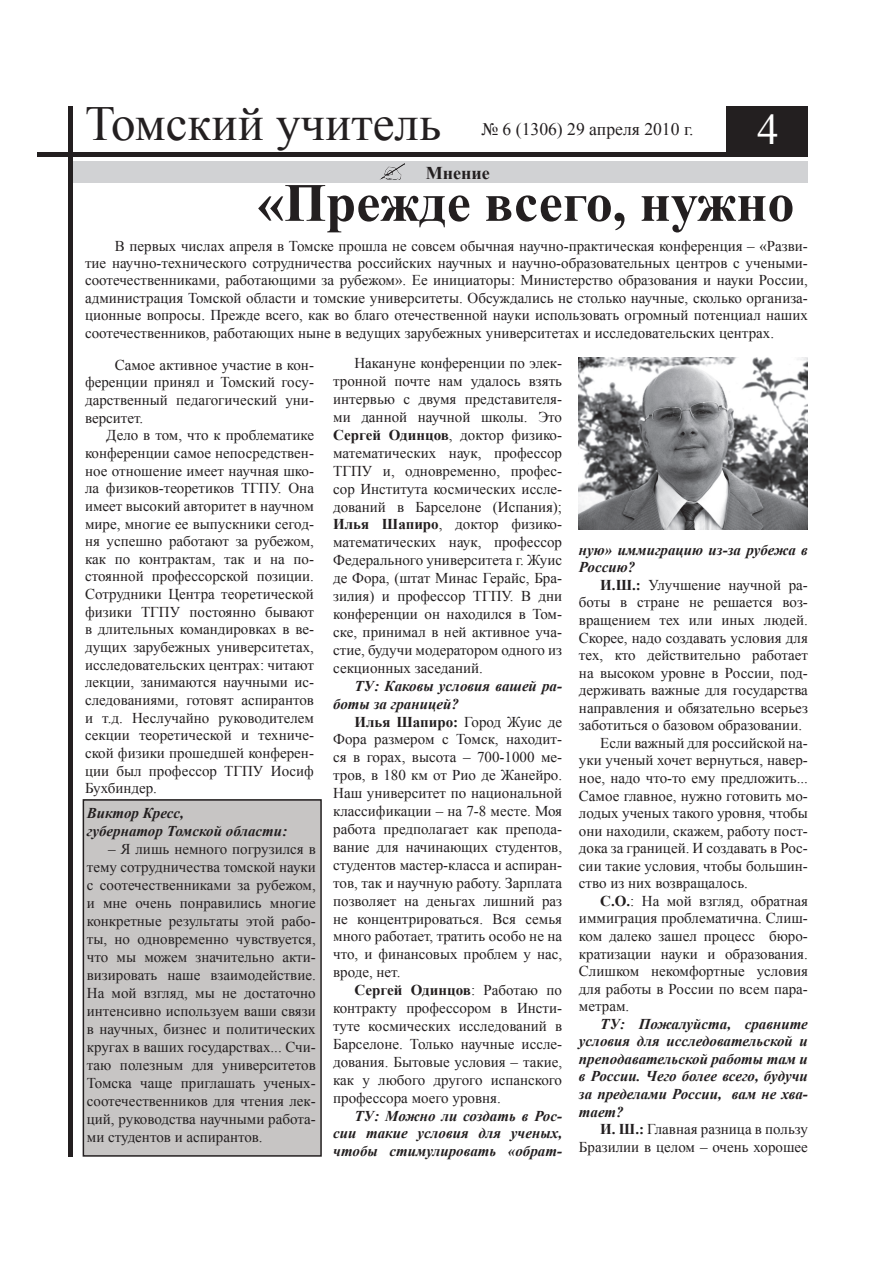
<style>
.page{position:relative;width:893px;height:1263px;background:#fff}
.page>*{position:absolute;margin:0;border:0;box-sizing:border-box;transform-origin:0 0}
.t1{font:700 54px "Times New Roman";color:#231f20}
.t2{font:49.05px "Times New Roman";color:#231f20}
.t3{font:43.2px "Times New Roman";color:#fff}
.t4{font:700 18px "Times New Roman";color:#231f20}
.t5{font:17.7px "Times New Roman";color:#231f20}
.t6{font:15px/17.9px "Times New Roman";color:#231f20;text-align:justify}
.t7{font:italic 700 15px/17.5px "Times New Roman";color:#231f20}
.s1{font-weight:700}
</style>
<div class="page">
<div style="left:83px;top:800px;width:238px;height:356px;background:#c7c5c4"></div>
<div style="left:83px;top:799px;width:239px;height:358px;border:2px solid #231f20"></div>
<div style="left:69px;top:161px;width:739px;height:21px;background:#d1d2d4"></div>
<img style="left:380px;top:163px;width:25px;height:17px">
<hr style="left:38px;top:153px;width:770px;height:4px;background:#231f20">
<div style="left:726px;top:106px;width:82px;height:50px;background:#231f20"></div>
<hr style="left:68px;top:106px;width:4px;height:1051px;background:#231f20">
<img style="left:579px;top:358px;width:229px;height:172px">
<h2 class="t2" style="left:85px;top:91px;width:358px">Томский учитель</h2>
<p class="t5" style="left:481px;top:117px;width:214px">№ 6 (1306) 29 апреля 2010 г.</p>
<h3 class="t3" style="left:757px;top:101px;width:23px">4</h3>
<p class="t4" style="left:426px;top:160px;width:66px">Мнение</p>
<h1 class="t1" style="left:257px;top:165px;width:539px">«Прежде всего, нужно</h1>
<p class="t6" style="left:85px;top:237px;width:724px;line-height:17.4px;text-indent:30px">В первых числах апреля в Томске прошла не совсем обычная научно-практическая конференция – «Разви&shy;тие научно-технического сотрудничества российских научных и научно-образовательных центров с учеными&shy;соотечественниками, работающими за рубежом». Ее инициаторы: Министерство образования и науки России, администрация Томской области и томские университеты. Обсуждались не столько научные, сколько организа&shy;ционные вопросы. Прежде всего, как во благо отечественной науки использовать огромный потенциал наших соотечественников, работающих ныне в ведущих зарубежных университетах и исследовательских центрах.</p>
<p class="t6" style="left:85px;top:356px;width:230px;text-indent:30px">Самое активное участие в кон&shy;ференции принял и Томский госу&shy;дарственный педагогический уни&shy;верситет.</p>
<p class="t6" style="left:85px;top:426px;width:230px;text-indent:21px">Дело в том, что к проблематике конференции самое непосредствен&shy;ное отношение имеет научная шко&shy;ла физиков-теоретиков ТГПУ. Она имеет высокий авторитет в научном мире, многие ее выпускники сегод&shy;ня успешно работают за рубежом, как по контрактам, так и на по&shy;стоянной профессорской позиции.<br>Сотрудники Центра теоретической физики ТГПУ постоянно бывают в длительных командировках в ве&shy;дущих зарубежных университетах, исследовательских центрах: читают лекции, занимаются научными ис&shy;следованиями, готовят аспирантов и т.д. Неслучайно руководителем секции теоретической и техниче&shy;ской физики прошедшей конферен&shy;ции был профессор ТГПУ Иосиф Бухбиндер.</p>
<p class="t6" style="left:333px;top:354px;width:230px;text-indent:21px">Накануне конференции по элек&shy;тронной почте нам удалось взять интервью с двумя представителя&shy;ми данной научной школы. Это <span class="s1">Сергей Одинцов</span>, доктор физико&shy;математических наук, профессор ТГПУ и, одновременно, профес&shy;сор Института космических иссле&shy;дований в Барселоне (Испания); <span class="s1">Илья Шапиро</span>, доктор физико&shy;математических наук, профессор Федерального университета г. Жуис де Фора, (штат Минас Герайс, Бра&shy;зилия) и профессор ТГПУ. В дни конференции он находился в Том&shy;ске, принимал в ней активное уча&shy;стие, будучи модератором одного из секционных заседаний.</p>
<p class="t7" style="left:333px;top:676px;width:230px;text-indent:21px">ТУ: Каковы условия вашей ра&shy;боты за границей?</p>
<p class="t6" style="left:333px;top:712px;width:230px;text-indent:21px"><span class="s1">Илья Шапиро:</span> Город Жуис де Фора размером с Томск, находит&shy;ся в горах, высота – 700-1000 ме&shy;тров, в 180 км от Рио де Жанейро.<br>Наш университет по национальной классификации – на 7-8 месте. Моя работа предполагает как препода&shy;вание для начинающих студентов, студентов мастер-класса и аспиран&shy;тов, так и научную работу. Зарплата позволяет на деньгах лишний раз не концентрироваться. Вся семья много работает, тратить особо не на что, и финансовых проблем у нас, вроде, нет.</p>
<p class="t6" style="left:333px;top:981px;width:230px;text-indent:21px"><span class="s1">Сергей Одинцов</span>: Работаю по контракту профессором в Инсти&shy;туте космических исследований в Барселоне. Только научные иссле&shy;дования. Бытовые условия – такие, как у любого другого испанского профессора моего уровня.</p>
<p class="t7" style="left:333px;top:1106px;width:230px;text-align:justify;text-indent:21px">ТУ: Можно ли создать в Рос&shy;сии такие условия для ученых, чтобы стимулировать «обрат-</p>
<p class="t7" style="left:579px;top:541px;width:230px">ную» иммиграцию из-за рубежа в<br>Россию?</p>
<p class="t6" style="left:600px;top:576px;width:209px"><span class="s1">И.Ш.:</span> Улучшение научной ра-</p>
<p class="t6" style="left:579px;top:593px;width:230px">боты в стране не решается воз-</p>
<p class="t6" style="left:579px;top:611px;width:230px">вращением тех или иных людей.</p>
<p class="t6" style="left:579px;top:628px;width:230px">Скорее, надо создавать условия для</p>
<p class="t6" style="left:579px;top:646px;width:230px">тех, кто действительно работает</p>
<p class="t6" style="left:579px;top:663px;width:230px">на высоком уровне в России, под-</p>
<p class="t6" style="left:579px;top:681px;width:230px">держивать важные для государства</p>
<p class="t6" style="left:579px;top:699px;width:230px">направления и обязательно всерьез</p>
<p class="t6" style="left:579px;top:716px;width:225px">заботиться о базовом образовании.</p>
<p class="t6" style="left:600px;top:734px;width:209px">Если важный для российской на-</p>
<p class="t6" style="left:579px;top:751px;width:230px">уки ученый хочет вернуться, навер-</p>
<p class="t6" style="left:579px;top:769px;width:230px">ное, надо что-то ему предложить...</p>
<p class="t6" style="left:579px;top:786px;width:230px">Самое главное, нужно готовить мо-</p>
<p class="t6" style="left:579px;top:804px;width:230px">лодых ученых такого уровня, чтобы</p>
<p class="t6" style="left:579px;top:821px;width:230px">они находили, скажем, работу пост-</p>
<p class="t6" style="left:579px;top:839px;width:230px">дока за границей. И создавать в Рос-</p>
<p class="t6" style="left:579px;top:856px;width:230px">сии такие условия, чтобы большин-</p>
<p class="t6" style="left:579px;top:874px;width:171px">ство из них возвращалось.</p>
<p class="t6" style="left:600px;top:892px;width:209px"><span class="s1">С.О.</span>: На мой взгляд, обратная</p>
<p class="t6" style="left:579px;top:909px;width:230px">иммиграция проблематична. Слиш-</p>
<p class="t6" style="left:579px;top:927px;width:230px">ком далеко зашел процесс бюро-</p>
<p class="t6" style="left:579px;top:944px;width:230px">кратизации науки и образования.</p>
<p class="t6" style="left:579px;top:962px;width:230px">Слишком некомфортные условия</p>
<p class="t6" style="left:579px;top:979px;width:230px">для работы в России по всем пара-</p>
<p class="t6" style="left:579px;top:997px;width:52px">метрам.</p>
<p class="t7" style="left:579px;top:1014px;width:230px;text-align:justify;text-indent:21px">ТУ: Пожалуйста, сравните условия для исследовательской и преподавательской работы там и в России. Чего более всего, будучи за пределами России, вам не хва&shy;тает?</p>
<p class="t6" style="left:579px;top:1120px;width:230px;text-align:right"><span class="s1">И. Ш.:</span> Главная разница в пользу<br>Бразилии в целом – очень хорошее</p>
<p class="t7" style="left:87px;top:803px;width:202px;line-height:18px">Виктор Кресс,<br>губернатор Томской области:</p>
<p class="t6" style="left:87px;top:839px;width:230px;text-indent:21px">– Я лишь немного погрузился в тему сотрудничества томской науки с соотечественниками за рубежом, и мне очень понравились многие конкретные результаты этой рабо&shy;ты, но одновременно чувствуется, что мы можем значительно акти&shy;визировать наше взаимодействие.<br>На мой взгляд, мы не достаточно интенсивно используем ваши связи в научных, бизнес и политических кругах в ваших государствах... Счи&shy;таю полезным для университетов Томска чаще приглашать ученых&shy;соотечественников для чтения лек&shy;ций, руководства научными работа&shy;ми студентов и аспирантов.</p>
</div>
